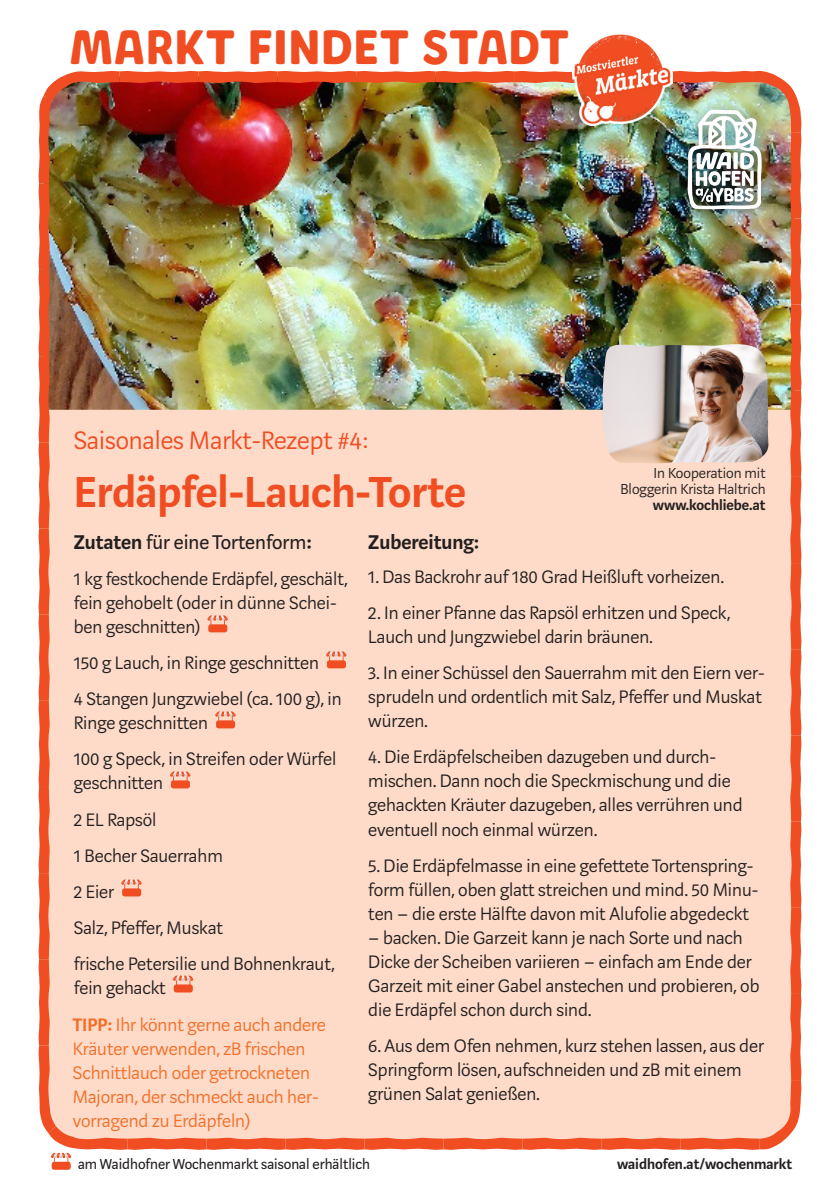
<style>
.page{position:relative;width:840px;height:1191px;background:#fff}
.page>*{position:absolute;margin:0;border:0;box-sizing:border-box;transform-origin:0 0}
.t1{font:600 48px "Marat Sans";color:#f04d22}
.t2{font:48px "Andri";letter-spacing:.015em;color:#f04d22}
.t3{font:300 28px "Marat Sans";color:#f04d22}
.t4{font:22px "Marat Sans";color:#231f20}
.t5{font:600 22px "Marat Sans";color:#231f20}
.t6{font:300 20px/24px "Marat Sans";color:#231f20}
.t7{font:300 20px/24px "Marat Sans";color:#f36e28}
.t8{font:16px "Marat Sans";color:#231f20}
.t9{font:600 16px "Marat Sans";color:#231f20}
.t10{font:300 16px/16px "Marat Sans";color:#231f20;text-align:right}
.s1{font-weight:600}
</style>
<div class="page">
<img style="left:574px;top:34px;width:96px;height:37px">
<div style="left:52px;top:1161px;width:19px;height:8px;background:#f04d22;border-radius:3px"></div>
<img style="left:39px;top:71px;width:762px;height:1094px">
<h1 class="t2" style="left:69px;top:20px;width:501px">MARKT FINDET STADT</h1>
<h2 class="t3" style="left:74px;top:425px;width:296px">Saisonales Markt-Rezept #4:</h2>
<h1 class="t1" style="left:74px;top:466px;width:393px">Erdäpfel-Lauch-Torte</h1>
<p class="t5" style="left:368px;top:531px;width:112px">Zubereitung:</p>
<p class="t6" style="left:368px;top:565px;width:357px">1. Das Backrohr auf 180 Grad Heißluft vorheizen.</p>
<p class="t6" style="left:368px;top:601px;width:363px">2. In einer Pfanne das Rapsöl erhitzen und Speck,<br>Lauch und Jungzwiebel darin bräunen.</p>
<p class="t6" style="left:368px;top:661px;width:398px">3. In einer Schüssel den Sauerrahm mit den Eiern ver&shy;sprudeln und ordentlich mit Salz, Pfeffer und Muskat würzen.</p>
<p class="t6" style="left:368px;top:745px;width:375px">4. Die Erdäpfelscheiben dazugeben und durch&shy;mischen. Dann noch die Speckmischung und die gehackten Kräuter dazugeben, alles verrühren und eventuell noch einmal würzen.</p>
<p class="t6" style="left:368px;top:853px;width:391px">5. Die Erdäpfelmasse in eine gefettete Tortenspring&shy;form füllen, oben glatt streichen und mind. 50 Minu&shy;ten – die erste Hälfte davon mit Alufolie abgedeckt</p>
<p class="t6" style="left:368px;top:925px;width:392px">– backen. Die Garzeit kann je nach Sorte und nach Dicke der Scheiben variieren – einfach am Ende der Garzeit mit einer Gabel anstechen und probieren, ob die Erdäpfel schon durch sind.</p>
<p class="t6" style="left:368px;top:1033px;width:397px">6. Aus dem Ofen nehmen, kurz stehen lassen, aus der<br>Springform lösen, aufschneiden und zB mit einem grünen Salat genießen.</p>
<p class="t10" style="left:620px;top:465px;width:147px">In Kooperation mit<br>Bloggerin Krista Haltrich</p>
<p class="t9" style="left:652px;top:496px;width:114px">www.kochliebe.at</p>
<p class="t4" style="left:74px;top:531px;width:239px"><span class="s1">Zutaten</span> für eine Tortenform<span class="s1">:</span></p>
<p class="t6" style="left:74px;top:567px;width:275px">1 kg festkochende Erdäpfel, geschält, fein gehobelt (oder in dünne Schei&shy;ben geschnitten)</p>
<p class="t6" style="left:74px;top:645px;width:269px;line-height:36px">150 g Lauch, in Ringe geschnitten<br>4 Stangen Jungzwiebel (ca. 100 g), in</p>
<p class="t6" style="left:74px;top:705px;width:264px;line-height:36px">Ringe geschnitten<br>100 g Speck, in Streifen oder Würfel</p>
<p class="t6" style="left:74px;top:765px;width:262px;line-height:36px">geschnitten<br>2 EL Rapsöl<br>1 Becher Sauerrahm<br>2 Eier<br>Salz, Pfeffer, Muskat<br>frische Petersilie und Bohnenkraut,</p>
<p class="t6" style="left:74px;top:975px;width:93px">fein gehackt</p>
<p class="t7" style="left:73px;top:1013px;width:254px"><span class="s1">TIPP:</span> Ihr könnt gerne auch andere<br>Kräuter verwenden, zB frischen<br>Schnittlauch oder getrockneten<br>Majoran, der schmeckt auch her&shy;vorragend zu Erdäpfeln)</p>
<p class="t8" style="left:78px;top:1155px;width:293px">am Waidhofner Wochenmarkt saisonal erhältlich</p>
<p class="t9" style="left:616px;top:1155px;width:176px">waidhofen.at/wochenmarkt</p>
</div>
